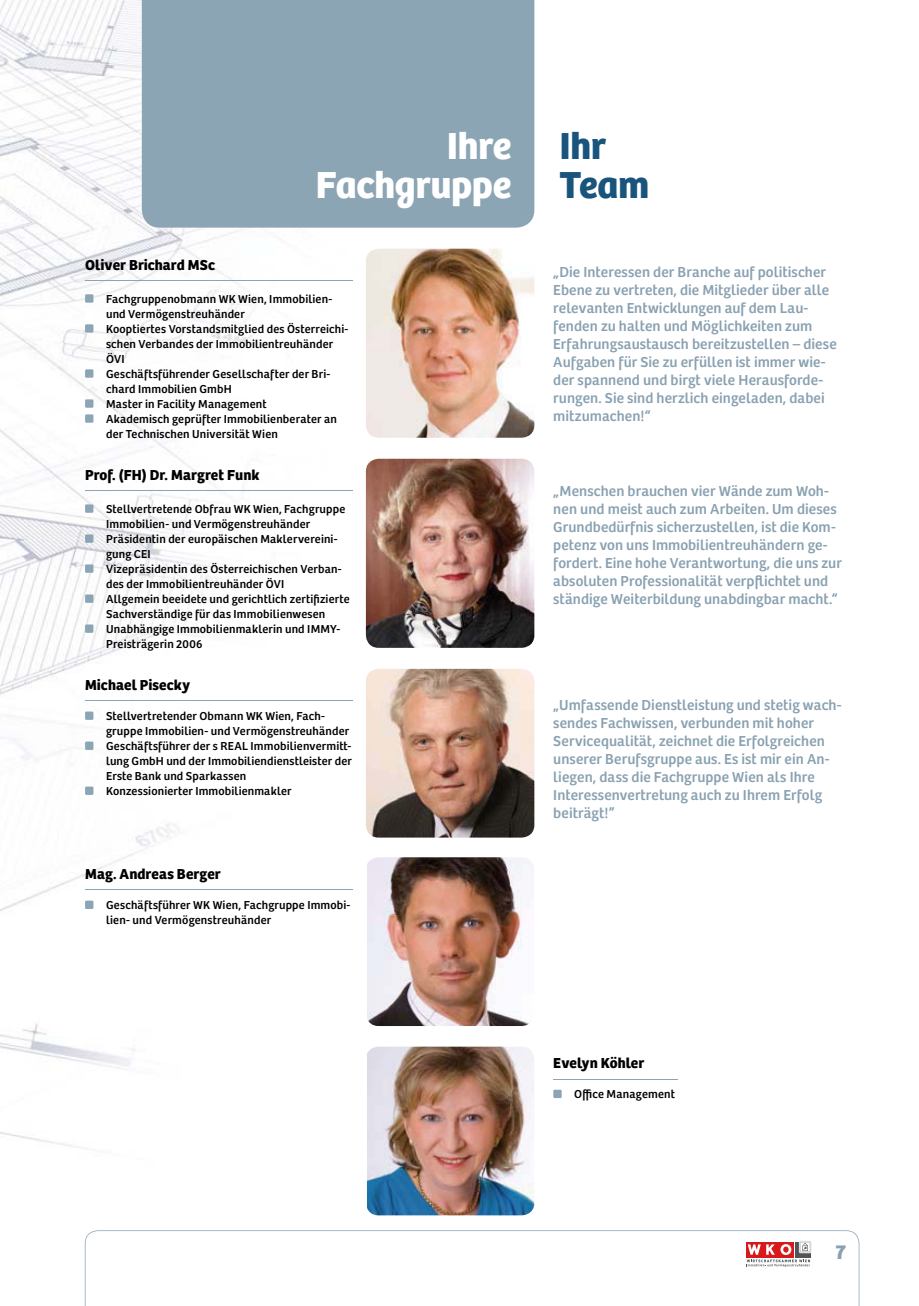
<style>
.page{position:relative;width:919px;height:1306px;background:#fff}
.page>*{position:absolute;margin:0;border:0;box-sizing:border-box;transform-origin:0 0}
.t1{font:700 39px/39px "Bree";letter-spacing:-.01em;color:#fff;text-align:right}
.t2{font:700 39px/39px "Bree";color:#19547d}
.t3{font:700 21px "Bree";color:#89a1b1}
.t4{font:15px/18px "Bree";letter-spacing:.005em;color:#89a1b1}
.t5{font:700 15px "Bree";letter-spacing:.005em;color:#000}
.t6{font:12px/15px "Bree";letter-spacing:.015em;color:#000}
</style>
<div class="page">
<svg style="left:85px;top:1230px;width:774px;height:75px"></svg>
<svg style="left:798px;top:1240px;width:13px;height:13px"></svg>
<svg style="left:746px;top:1241px;width:64px;height:25px"></svg>
<img style="left:0;top:0;width:378px;height:1149px">
<div style="left:142px;top:0;width:392px;height:228px;background:#8ca5b5"></div>
<hr style="left:85px;top:280px;width:267px;height:1px;background:#8ca5b5">
<div style="left:85px;top:294px;width:8px;height:9px;background:#8ca5b5"></div>
<div style="left:85px;top:324px;width:8px;height:9px;background:#8ca5b5"></div>
<div style="left:85px;top:369px;width:8px;height:9px;background:#8ca5b5"></div>
<div style="left:85px;top:399px;width:8px;height:9px;background:#8ca5b5"></div>
<div style="left:85px;top:414px;width:8px;height:9px;background:#8ca5b5"></div>
<hr style="left:85px;top:700px;width:267px;height:1px;background:#8ca5b5">
<div style="left:85px;top:711px;width:8px;height:9px;background:#8ca5b5"></div>
<div style="left:85px;top:741px;width:8px;height:9px;background:#8ca5b5"></div>
<div style="left:85px;top:786px;width:8px;height:9px;background:#8ca5b5"></div>
<hr style="left:85px;top:889px;width:267px;height:1px;background:#8ca5b5">
<div style="left:85px;top:900px;width:8px;height:9px;background:#8ca5b5"></div>
<hr style="left:553px;top:1078px;width:124px;height:1px;background:#8ca5b5">
<div style="left:553px;top:1089px;width:8px;height:9px;background:#8ca5b5"></div>
<hr style="left:85px;top:490px;width:267px;height:1px;background:#8ca5b5">
<div style="left:85px;top:504px;width:8px;height:9px;background:#8ca5b5"></div>
<div style="left:85px;top:534px;width:8px;height:9px;background:#8ca5b5"></div>
<div style="left:85px;top:564px;width:8px;height:9px;background:#8ca5b5"></div>
<div style="left:85px;top:594px;width:8px;height:9px;background:#8ca5b5"></div>
<div style="left:85px;top:624px;width:8px;height:9px;background:#8ca5b5"></div>
<img style="left:366px;top:249px;width:168px;height:189px;border-radius:13px">
<img style="left:366px;top:459px;width:168px;height:189px;border-radius:13px">
<img style="left:366px;top:669px;width:168px;height:168px;border-radius:13px">
<img style="left:367px;top:857px;width:167px;height:169px">
<img style="left:367px;top:1046px;width:167px;height:169px">
<h1 class="t1" style="left:316px;top:131px;width:197px">Ihre<br>Fachgruppe</h1>
<h1 class="t2" style="left:559px;top:131px;width:91px">Ihr<br>Team</h1>
<p class="t5" style="left:85px;top:259px;width:132px">Oliver Brichard MSc</p>
<p class="t6" style="left:106px;top:291px;width:244px">Fachgruppenobmann WK Wien, Immobilien&shy;und Vermögenstreuhänder<br>Kooptiertes Vorstandsmitglied des Österreichi&shy;schen Verbandes der Immobilientreuhänder ÖVI<br>Geschäftsführender Gesellschafter der Bri&shy;chard Immobilien GmbH<br>Master in Facility Management<br>Akademisch geprüfter Immobilienberater an der Technischen Universität Wien</p>
<p class="t5" style="left:85px;top:469px;width:176px">Prof. (FH) Dr. Margret Funk</p>
<p class="t6" style="left:106px;top:501px;width:245px">Stellvertretende Obfrau WK Wien, Fachgruppe Immobilien- und Vermögenstreuhänder Präsidentin der europäischen Maklervereini&shy;gung CEI<br>Vizepräsidentin des Österreichischen Verban&shy;des der Immobilientreuhänder ÖVI<br>Allgemein beeidete und gerichtlich zertifizierte Sachverständige für das Immobilienwesen Unabhängige Immobilienmaklerin und IMMY-Preisträgerin 2006</p>
<p class="t5" style="left:85px;top:679px;width:106px">Michael Pisecky</p>
<p class="t6" style="left:106px;top:708px;width:247px">Stellvertretender Obmann WK Wien, Fach&shy;gruppe Immobilien- und Vermögenstreuhänder Geschäftsführer der s REAL Immobilienvermitt&shy;lung GmbH und der Immobiliendienstleister der Erste Bank und Sparkassen<br>Konzessionierter Immobilienmakler</p>
<p class="t5" style="left:85px;top:868px;width:137px">Mag. Andreas Berger</p>
<p class="t6" style="left:106px;top:897px;width:246px">Geschäftsführer WK Wien, Fachgruppe Immobi&shy;lien- und Vermögenstreuhänder</p>
<p class="t4" style="left:553px;top:263px;width:285px">„Die Interessen der Branche auf politischer Ebene zu vertreten, die Mitglieder über alle relevanten Entwicklungen auf dem Lau&shy;fenden zu halten und Möglichkeiten zum Erfahrungsaustausch bereitzustellen – diese Aufgaben für Sie zu erfüllen ist immer wie&shy;der spannend und birgt viele Herausforde&shy;rungen. Sie sind herzlich eingeladen, dabei mitzumachen!“</p>
<p class="t4" style="left:553px;top:482px;width:290px">„Menschen brauchen vier Wände zum Woh&shy;nen und meist auch zum Arbeiten. Um dieses Grundbedürfnis sicherzustellen, ist die Kom&shy;petenz von uns Immobilientreuhändern ge&shy;fordert. Eine hohe Verantwortung, die uns zur absoluten Professionalität verpflichtet und ständige Weiterbildung unabdingbar macht.“</p>
<p class="t4" style="left:553px;top:695px;width:290px">„Umfassende Dienstleistung und stetig wach&shy;sendes Fachwissen, verbunden mit hoher Servicequalität, zeichnet die Erfolgreichen unserer Berufsgruppe aus. Es ist mir ein An&shy;liegen, dass die Fachgruppe Wien als Ihre Interessenvertretung auch zu Ihrem Erfolg beiträgt!”</p>
<p class="t5" style="left:553px;top:1057px;width:92px">Evelyn Köhler</p>
<p class="t6" style="left:574px;top:1086px;width:102px">Office Management</p>
<h2 class="t3" style="left:835px;top:1244px;width:12px">7</h2>
</div>
